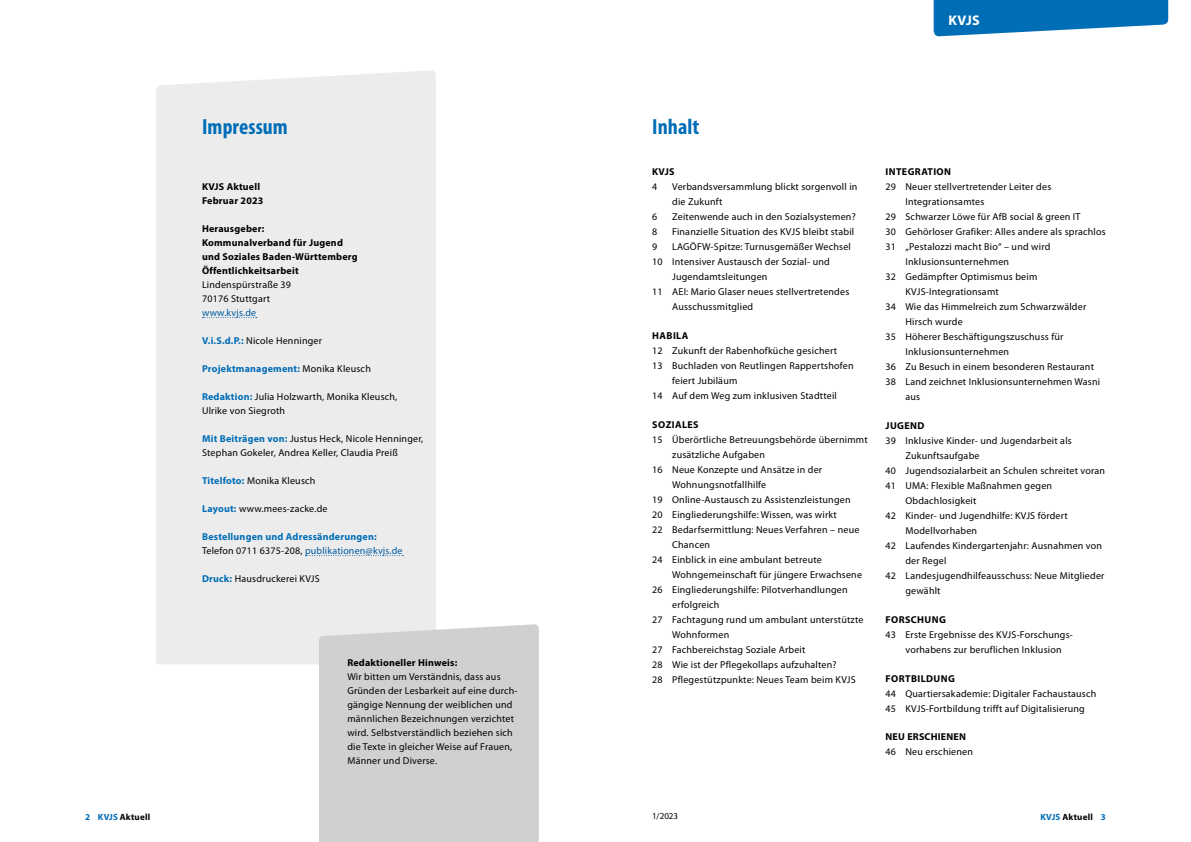
<style>
.page{position:relative;width:1191px;height:842px;background:#fff}
.page>*{position:absolute;margin:0;border:0;box-sizing:border-box;transform-origin:0 0}
.Inhalt_H1_Headline{font:700 condensed 22px "Myriad Pro";letter-spacing:.005em;color:#006db7}
.t1{font:700 14px "Myriad Pro";color:#fff}
.Inhalt_P_Copytext{font:10px/15px "Myriad Pro";letter-spacing:.02em;color:#000}
.Inhalt_P_Copytext-2{font:700 10px "Myriad Pro";letter-spacing:.02em;color:#000}
.Inhalt_P_Copytext-3{font:700 10px "Myriad Pro";letter-spacing:.02em;color:#006db7}
.Inhalt_P_Copytext-4{font:10px "Myriad Pro";letter-spacing:.015em;color:#005ba2}
.Inhalt_P_Copytext-5{font:700 10px "Myriad Pro";letter-spacing:.04em;color:#000}
.Inhalt_H2_Überschrift_Schwarz{font:700 10px "Myriad Pro";letter-spacing:.02em;color:#000}
.t2{font:700 9px "Myriad Pro";letter-spacing:.02em;color:#000}
.t3{font:9px "Myriad Pro";color:#000}
.s1{font-weight:700;color:#006db7}
.s2{font-weight:400;color:#000}
.s3{color:#000}
.s4{color:#006db7}
</style>
<div class="page">
<svg style="left:933px;top:0;width:235px;height:36px;background:#2883c2"></svg>
<div style="left:156px;top:70px;width:280px;height:594px;background:#ececec"></div>
<div style="left:319px;top:624px;width:220px;height:218px;background:#cfd0d0"></div>
<svg style="left:202px;top:317px;width:55px;height:1px"></svg>
<svg style="left:305px;top:555px;width:98px;height:1px"></svg>
<h1 class="Inhalt_H1_Headline" style="left:202px;top:112px;width:87px">Impressum</h1>
<p class="Inhalt_P_Copytext-2" style="left:202px;top:180px;width:60px">KVJS Aktuell</p>
<p class="Inhalt_P_Copytext-2" style="left:202px;top:194px;width:63px">Februar 2023</p>
<p class="Inhalt_P_Copytext-2" style="left:202px;top:222px;width:64px">Herausgeber:</p>
<p class="Inhalt_P_Copytext-2" style="left:202px;top:236px;width:142px">Kommunalverband für Jugend</p>
<p class="Inhalt_P_Copytext-2" style="left:202px;top:250px;width:157px">und Soziales Baden-Württemberg</p>
<p class="Inhalt_P_Copytext-2" style="left:202px;top:264px;width:98px">Öffentlichkeitsarbeit</p>
<p class="Inhalt_P_Copytext" style="left:202px;top:277px;width:91px">Lindenspürstraße 39</p>
<p class="Inhalt_P_Copytext" style="left:202px;top:291px;width:70px">70176 Stuttgart</p>
<p class="Inhalt_P_Copytext-4" style="left:202px;top:306px;width:56px">www.kvjs.de</p>
<p class="Inhalt_P_Copytext" style="left:202px;top:333px;width:121px"><span class="s1">V.i.S.d.P.:</span> Nicole Henninger</p>
<p class="Inhalt_P_Copytext-3" style="left:202px;top:362px;width:170px">Projektmanagement: <span class="s2">Monika Kleusch</span></p>
<p class="Inhalt_P_Copytext" style="left:202px;top:389px;width:197px;line-height:14px"><span class="s1">Redaktion:</span> Julia Holzwarth, Monika Kleusch,<br>Ulrike von Siegroth</p>
<p class="Inhalt_P_Copytext" style="left:202px;top:431px;width:223px;line-height:14px"><span class="s1">Mit Beiträgen von:</span> Justus Heck, Nicole Henninger,<br>Stephan Gokeler, Andrea Keller, Claudia Preiß</p>
<p class="Inhalt_P_Copytext" style="left:202px;top:473px;width:115px"><span class="s1">Titelfoto:</span> Monika Kleusch</p>
<p class="Inhalt_P_Copytext" style="left:202px;top:501px;width:127px"><span class="s1">Layout:</span> www.mees-zacke.de</p>
<p class="Inhalt_P_Copytext-3" style="left:202px;top:530px;width:176px">Bestellungen und Adressänderungen:</p>
<p class="Inhalt_P_Copytext-4" style="left:202px;top:544px;width:202px"><span class="s3">Telefon 0711 6375-208,</span> publikationen@kvjs.de</p>
<p class="Inhalt_P_Copytext" style="left:202px;top:571px;width:119px"><span class="s1">Druck:</span> Hausdruckerei KVJS</p>
<h2 class="Inhalt_H2_Überschrift_Schwarz" style="left:347px;top:656px;width:111px">Redaktioneller Hinweis:</h2>
<p class="Inhalt_P_Copytext" style="left:347px;top:669px;width:172px;line-height:14px">Wir bitten um Verständnis, dass aus Gründen der Lesbarkeit auf eine durch&shy;gängige Nennung der weiblichen und männlichen Bezeichnungen verzichtet wird. Selbstverständlich beziehen sich die Texte in gleicher Weise auf Frauen, Männer und Diverse.</p>
<h2 class="t1" style="left:948px;top:11px;width:33px">KVJS</h2>
<h1 class="Inhalt_H1_Headline" style="left:652px;top:112px;width:49px">Inhalt</h1>
<p class="Inhalt_P_Copytext-2" style="left:652px;top:165px;width:24px">KVJS</p>
<p class="Inhalt_P_Copytext" style="left:652px;top:179px;width:7px">4</p>
<p class="Inhalt_P_Copytext" style="left:672px;top:179px;width:187px">Verbandsversammlung blickt sorgenvoll in die Zukunft</p>
<p class="Inhalt_P_Copytext" style="left:652px;top:209px;width:7px">6</p>
<p class="Inhalt_P_Copytext" style="left:672px;top:209px;width:185px">Zeitenwende auch in den Sozialsystemen?</p>
<p class="Inhalt_P_Copytext" style="left:652px;top:224px;width:7px">8</p>
<p class="Inhalt_P_Copytext" style="left:672px;top:224px;width:184px">Finanzielle Situation des KVJS bleibt stabil</p>
<p class="Inhalt_P_Copytext" style="left:652px;top:239px;width:7px">9</p>
<p class="Inhalt_P_Copytext" style="left:672px;top:239px;width:180px">LAGÖFW-Spitze: Turnusgemäßer Wechsel</p>
<p class="Inhalt_P_Copytext" style="left:672px;top:254px;width:159px;text-indent:-20px">10 Intensiver Austausch der Sozial- und<br>Jugendamtsleitungen</p>
<p class="Inhalt_P_Copytext" style="left:672px;top:284px;width:179px;text-indent:-20px">11 AEI: Mario Glaser neues stellvertretendes<br>Ausschussmitglied</p>
<p class="Inhalt_P_Copytext-2" style="left:652px;top:329px;width:38px">HABILA</p>
<p class="Inhalt_P_Copytext" style="left:652px;top:343px;width:186px">12 Zukunft der Rabenhofküche gesichert</p>
<p class="Inhalt_P_Copytext" style="left:672px;top:358px;width:183px;text-indent:-20px">13 Buchladen von Reutlingen Rappertshofen feiert Jubiläum</p>
<p class="Inhalt_P_Copytext" style="left:652px;top:388px;width:186px">14 Auf dem Weg zum inklusiven Stadtteil</p>
<p class="Inhalt_P_Copytext-5" style="left:652px;top:418px;width:48px">SOZIALES</p>
<p class="Inhalt_P_Copytext" style="left:672px;top:432px;width:197px;text-indent:-20px">15 Überörtliche Betreuungsbehörde übernimmt zusätzliche Aufgaben</p>
<p class="Inhalt_P_Copytext" style="left:672px;top:462px;width:151px;text-indent:-20px">16 Neue Konzepte und Ansätze in der<br>Wohnungsnotfallhilfe</p>
<p class="Inhalt_P_Copytext" style="left:652px;top:492px;width:200px">19 Online-Austausch zu Assistenzleistungen</p>
<p class="Inhalt_P_Copytext" style="left:652px;top:507px;width:186px">20 Eingliederungshilfe: Wissen, was wirkt</p>
<p class="Inhalt_P_Copytext" style="left:672px;top:522px;width:189px;text-indent:-20px">22 Bedarfsermittlung: Neues Verfahren – neue<br>Chancen</p>
<p class="Inhalt_P_Copytext" style="left:672px;top:552px;width:191px;text-indent:-20px">24 Einblick in eine ambulant betreute<br>Wohngemeinschaft für jüngere Erwachsene</p>
<p class="Inhalt_P_Copytext" style="left:672px;top:582px;width:177px;text-indent:-20px">26 Eingliederungshilfe: Pilotverhandlungen erfolgreich</p>
<p class="Inhalt_P_Copytext" style="left:672px;top:612px;width:193px;text-indent:-20px">27 Fachtagung rund um ambulant unterstützte<br>Wohnformen</p>
<p class="Inhalt_P_Copytext" style="left:652px;top:642px;width:155px">27 Fachbereichstag Soziale Arbeit</p>
<p class="Inhalt_P_Copytext" style="left:652px;top:657px;width:186px">28 Wie ist der Pflegekollaps aufzuhalten?</p>
<p class="Inhalt_P_Copytext" style="left:652px;top:672px;width:205px">28 Pflegestützpunkte: Neues Team beim KVJS</p>
<p class="Inhalt_P_Copytext-5" style="left:885px;top:165px;width:67px">INTEGRATION</p>
<p class="Inhalt_P_Copytext" style="left:905px;top:179px;width:147px;text-indent:-20px">29 Neuer stellvertretender Leiter des<br>Integrationsamtes</p>
<p class="Inhalt_P_Copytext" style="left:885px;top:209px;width:197px">29 Schwarzer Löwe für AfB social &amp; green IT</p>
<p class="Inhalt_P_Copytext" style="left:885px;top:224px;width:222px">30 Gehörloser Grafiker: Alles andere als sprachlos</p>
<p class="Inhalt_P_Copytext" style="left:905px;top:239px;width:146px;text-indent:-20px">31 „Pestalozzi macht Bio“ – und wird<br>Inklusionsunternehmen</p>
<p class="Inhalt_P_Copytext" style="left:905px;top:269px;width:133px;text-indent:-20px">32 Gedämpfter Optimismus beim<br>KVJS-Integrationsamt</p>
<p class="Inhalt_P_Copytext" style="left:905px;top:299px;width:182px;text-indent:-20px">34 Wie das Himmelreich zum Schwarzwälder<br>Hirsch wurde</p>
<p class="Inhalt_P_Copytext" style="left:905px;top:329px;width:159px;text-indent:-20px">35 Höherer Beschäftigungszuschuss für<br>Inklusionsunternehmen</p>
<p class="Inhalt_P_Copytext" style="left:885px;top:359px;width:210px">36 Zu Besuch in einem besonderen Restaurant</p>
<p class="Inhalt_P_Copytext" style="left:905px;top:374px;width:196px;text-indent:-20px">38 Land zeichnet Inklusionsunternehmen Wasni aus</p>
<p class="Inhalt_P_Copytext-2" style="left:885px;top:419px;width:40px">JUGEND</p>
<p class="Inhalt_P_Copytext" style="left:905px;top:433px;width:168px;text-indent:-20px">39 Inklusive Kinder- und Jugendarbeit als<br>Zukunftsaufgabe</p>
<p class="Inhalt_P_Copytext" style="left:885px;top:463px;width:221px">40 Jugendsozialarbeit an Schulen schreitet voran</p>
<p class="Inhalt_P_Copytext" style="left:905px;top:478px;width:148px;text-indent:-20px">41 UMA: Flexible Maßnahmen gegen<br>Obdachlosigkeit</p>
<p class="Inhalt_P_Copytext" style="left:905px;top:508px;width:164px;text-indent:-20px">42 Kinder- und Jugendhilfe: KVJS fördert<br>Modellvorhaben</p>
<p class="Inhalt_P_Copytext" style="left:905px;top:538px;width:198px;text-indent:-20px">42 Laufendes Kindergartenjahr: Ausnahmen von der Regel</p>
<p class="Inhalt_P_Copytext" style="left:905px;top:568px;width:200px;text-indent:-20px">42 Landesjugendhilfeausschuss: Neue Mitglieder gewählt</p>
<p class="Inhalt_P_Copytext-5" style="left:885px;top:613px;width:62px">FORSCHUNG</p>
<p class="Inhalt_P_Copytext" style="left:905px;top:627px;width:169px;text-indent:-20px">43 Erste Ergebnisse des KVJS-Forschungs&shy;vorhabens zur beruflichen Inklusion</p>
<p class="Inhalt_P_Copytext-5" style="left:885px;top:672px;width:71px">FORTBILDUNG</p>
<p class="Inhalt_P_Copytext" style="left:885px;top:686px;width:212px">44 Quartiersakademie: Digitaler Fachaustausch</p>
<p class="Inhalt_P_Copytext" style="left:885px;top:701px;width:201px">45 KVJS-Fortbildung trifft auf Digitalisierung</p>
<p class="Inhalt_P_Copytext-2" style="left:885px;top:730px;width:82px">NEU ERSCHIENEN</p>
<p class="Inhalt_P_Copytext" style="left:885px;top:744px;width:89px">46 Neu erschienen</p>
<p class="t2" style="left:85px;top:811px;width:67px"><span class="s4">2 KVJS</span> Aktuell</p>
<p class="t3" style="left:652px;top:811px;width:27px">1/2023</p>
<p class="t2" style="left:1040px;top:811px;width:67px"><span class="s4">KVJS</span> Aktuell <span class="s4">3</span></p>
</div>
